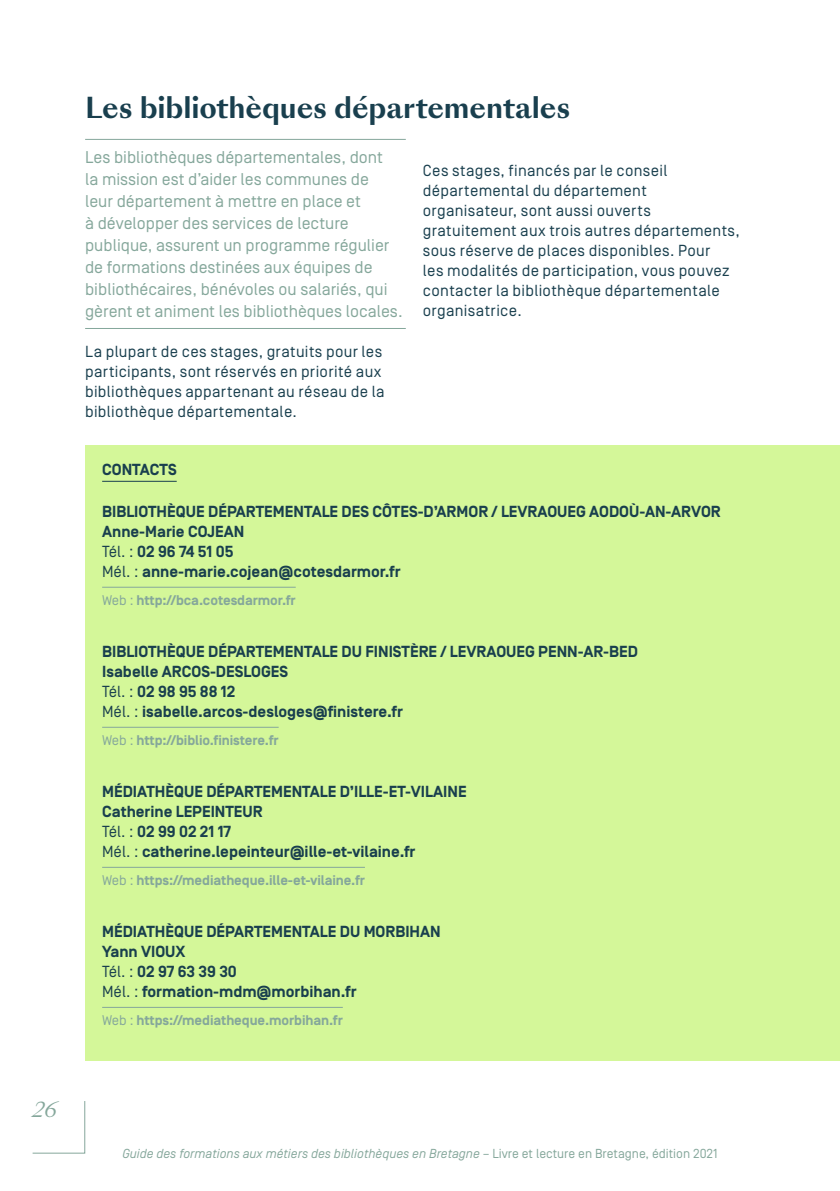
<style>
.page{position:relative;width:840px;height:1191px;background:#fff}
.page>*{position:absolute;margin:0;border:0;box-sizing:border-box;transform-origin:0 0}
.t1{font:700 28px "Sang Bleu Sunrise";letter-spacing:-.005em;color:#193f4e}
.t2{font:italic 20px "Sang Bleu Sunrise";color:#85a79b}
.t3{font:17px/22px "Simplon Norm";color:#85a79b}
.t4{font:700 16px/20px "Simplon Norm";color:#193f4e}
.t5{font:16px/20px "Simplon Norm";letter-spacing:.02em;color:#193f4e}
.t6{font:700 14px "Simplon Norm";letter-spacing:-.005em;color:#85a79b}
.t7{font:italic 13px "Simplon Norm";color:#85a79b}
.s1{font-weight:400}
.s2{font-style:normal}
</style>
<div class="page">
<svg style="left:32px;top:1101px;width:54px;height:53px"></svg>
<hr style="left:85px;top:139px;width:320px;height:1px;background:#85a79b">
<hr style="left:85px;top:328px;width:320px;height:1px;background:#85a79b">
<div style="left:85px;top:445px;width:754px;height:615px;background:#d4f799"></div>
<hr style="left:102px;top:481px;width:75px;height:1px;background:#193f4e">
<hr style="left:102px;top:587px;width:193px;height:1px;background:#85a79b">
<hr style="left:102px;top:727px;width:176px;height:1px;background:#85a79b">
<hr style="left:102px;top:867px;width:263px;height:1px;background:#85a79b">
<hr style="left:102px;top:1007px;width:240px;height:1px;background:#85a79b">
<h1 class="t1" style="left:85px;top:87px;width:486px">Les bibliothèques départementales</h1>
<p class="t3" style="left:85px;top:146px;width:319px">Les bibliothèques départementales, dont<br>la mission est d’aider les communes de<br>leur département à mettre en place et<br>à développer des services de lecture publique, assurent un programme régulier de formations destinées aux équipes de bibliothécaires, bénévoles ou salariés, qui gèrent et animent les bibliothèques locales.</p>
<p class="t5" style="left:85px;top:341px;width:301px">La plupart de ces stages, gratuits pour les participants, sont réservés en priorité aux bibliothèques appartenant au réseau de la bibliothèque départementale.</p>
<p class="t5" style="left:422px;top:161px;width:318px">Ces stages, financés par le conseil départemental du département organisateur, sont aussi ouverts gratuitement aux trois autres départements, sous réserve de places disponibles. Pour<br>les modalités de participation, vous pouvez contacter la bibliothèque départementale organisatrice.</p>
<p class="t4" style="left:102px;top:460px;width:76px">CONTACTS</p>
<p class="t4" style="left:102px;top:502px;width:619px">BIBLIOTHÈQUE DÉPARTEMENTALE DES CÔTES-D’ARMOR / LEVRAOUEG AODOÙ-AN-ARVOR Anne-Marie COJEAN<br><span class="s1">Tél. :</span> 02 96 74 51 05<br><span class="s1">Mél. :</span> anne-marie.cojean@cotesdarmor.fr</p>
<p class="t6" style="left:102px;top:592px;width:195px"><span class="s1">Web :</span> http://bca.cotesdarmor.fr</p>
<p class="t4" style="left:102px;top:642px;width:537px">BIBLIOTHÈQUE DÉPARTEMENTALE DU FINISTÈRE / LEVRAOUEG PENN-AR-BED Isabelle ARCOS-DESLOGES<br><span class="s1">Tél. :</span> 02 98 95 88 12<br><span class="s1">Mél. :</span> isabelle.arcos-desloges@finistere.fr</p>
<p class="t6" style="left:102px;top:732px;width:178px"><span class="s1">Web :</span> http://biblio.finistere.fr</p>
<p class="t4" style="left:102px;top:782px;width:366px">MÉDIATHÈQUE DÉPARTEMENTALE D’ILLE-ET-VILAINE Catherine LEPEINTEUR<br><span class="s1">Tél. :</span> 02 99 02 21 17<br><span class="s1">Mél. :</span> catherine.lepeinteur@ille-et-vilaine.fr</p>
<p class="t6" style="left:102px;top:872px;width:264px"><span class="s1">Web :</span> https://mediatheque.ille-et-vilaine.fr</p>
<p class="t4" style="left:102px;top:922px;width:340px">MÉDIATHÈQUE DÉPARTEMENTALE DU MORBIHAN<br>Yann VIOUX<br><span class="s1">Tél. :</span> 02 97 63 39 30<br><span class="s1">Mél. :</span> formation-mdm@morbihan.fr</p>
<p class="t6" style="left:102px;top:1012px;width:242px"><span class="s1">Web :</span> https://mediatheque.morbihan.fr</p>
<p class="t2" style="left:32px;top:1096px;width:27px">26</p>
<p class="t7" style="left:122px;top:1146px;width:596px">Guide des formations aux métiers des bibliothèques en Bretagne – <span class="s2">Livre et lecture en Bretagne, édition 2021</span></p>
</div>
